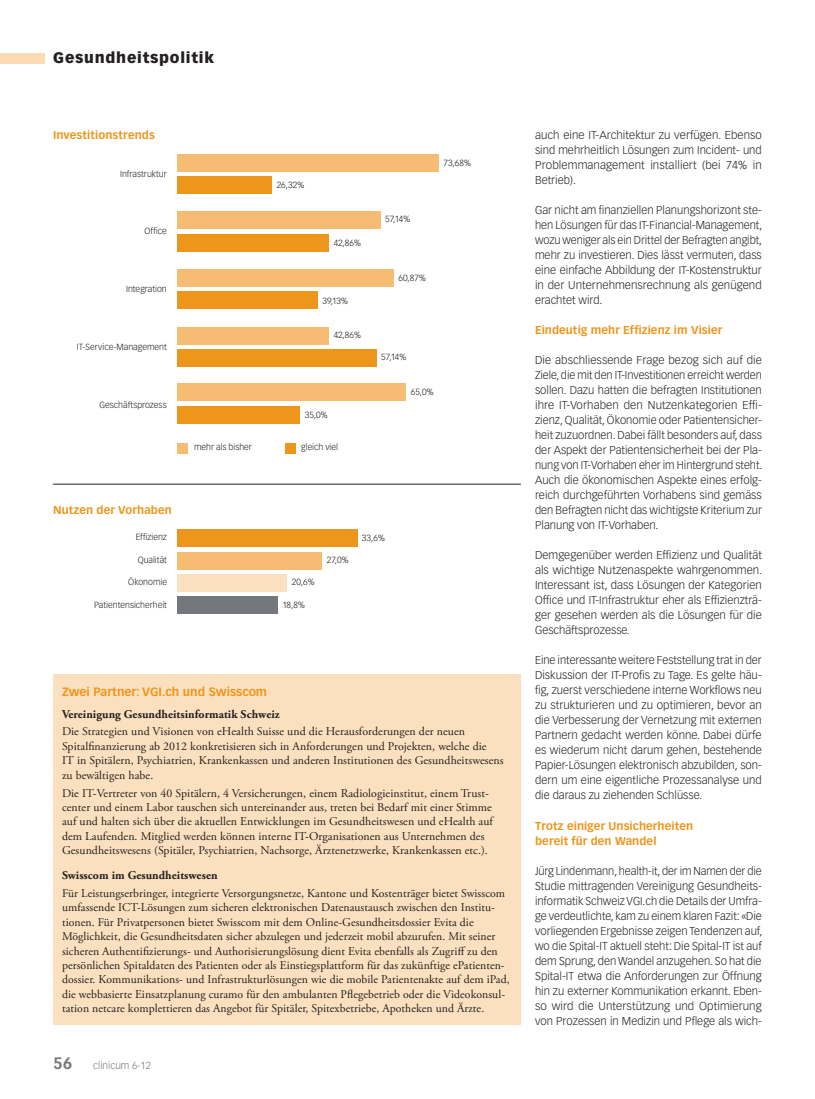
<style>
.page{position:relative;width:815px;height:1099px;background:#fff}
.page>*{position:absolute;margin:0;border:0;box-sizing:border-box;transform-origin:0 0}
.t1{font:900 15px "Vectora LT Std";letter-spacing:.05em;color:#231f20}
.t2{font:11.88px/14.4px "Adobe Garamond Pro";letter-spacing:.005em;color:#231f20}
.t3{font:700 11.88px "Adobe Garamond Pro";letter-spacing:.005em;color:#231f20}
.t4{font:700 11.88px "Vectora LT Std";color:#ee961c}
.t5{font:300 11.25px/15px "Vectora LT Std";color:#231f20;text-align:justify}
.t6{font:700 11.25px/15px "Vectora LT Std";letter-spacing:.005em;color:#ee961c}
.t7{font:300 10px "Vectora LH";color:#76787b}
.t8{font:300 8.75px "Vectora LT Std";color:#231f20}
.s1{font-weight:700;font-size:16.25px}
</style>
<div class="page">
<div style="left:0;top:53px;width:45px;height:10px;background:#fbdbb3"></div>
<div style="left:53px;top:674px;width:468px;height:350px;background:#fbe0bf"></div>
<div style="left:177px;top:154px;width:262px;height:17px;background:#f6bc74"></div>
<div style="left:177px;top:176px;width:95px;height:18px;background:#ee961c"></div>
<div style="left:177px;top:212px;width:203px;height:17px;background:#f6bc74"></div>
<div style="left:177px;top:234px;width:152px;height:18px;background:#ee961c"></div>
<div style="left:177px;top:269px;width:217px;height:17px;background:#f6bc74"></div>
<div style="left:177px;top:291px;width:140px;height:18px;background:#ee961c"></div>
<div style="left:177px;top:327px;width:152px;height:17px;background:#f6bc74"></div>
<div style="left:177px;top:349px;width:199px;height:18px;background:#ee961c"></div>
<div style="left:177px;top:384px;width:229px;height:17px;background:#f6bc74"></div>
<div style="left:177px;top:406px;width:123px;height:17px;background:#ee961c"></div>
<div style="left:177px;top:443px;width:11px;height:11px;background:#f6bc74"></div>
<div style="left:285px;top:443px;width:11px;height:11px;background:#ee961c"></div>
<div style="left:177px;top:529px;width:180px;height:17px;background:#ee961c"></div>
<div style="left:177px;top:551px;width:145px;height:18px;background:#f6bc74"></div>
<div style="left:177px;top:574px;width:110px;height:17px;background:#fbe0bf"></div>
<div style="left:177px;top:596px;width:101px;height:18px;background:#75777e"></div>
<hr style="left:53px;top:484px;width:468px;height:1px;background:#231f20">
<h1 class="t1" style="left:53px;top:49px;width:162px">Gesundheitspolitik</h1>
<p class="t6" style="left:53px;top:128px;width:103px">Investitionstrends</p>
<p class="t8" style="left:120px;top:168px;width:48px">Infrastruktur</p>
<p class="t8" style="left:144px;top:226px;width:24px">Office</p>
<p class="t8" style="left:126px;top:284px;width:42px">Integration</p>
<p class="t8" style="left:77px;top:342px;width:91px">IT-Service-Management</p>
<p class="t8" style="left:100px;top:399px;width:69px">Geschäftsprozess</p>
<p class="t6" style="left:53px;top:503px;width:120px">Nutzen der Vorhaben</p>
<p class="t8" style="left:136px;top:532px;width:33px">Effizienz</p>
<p class="t8" style="left:138px;top:554px;width:31px">Qualität</p>
<p class="t8" style="left:128px;top:577px;width:40px">Ökonomie</p>
<p class="t8" style="left:94px;top:599px;width:75px">Patientensicherheit</p>
<p class="t8" style="left:277px;top:180px;width:29px">26,32%</p>
<p class="t8" style="left:334px;top:237px;width:29px">42,86%</p>
<p class="t8" style="left:322px;top:295px;width:27px">39,13%</p>
<p class="t8" style="left:334px;top:330px;width:29px">42,86%</p>
<p class="t8" style="left:305px;top:409px;width:24px">35,0%</p>
<p class="t8" style="left:194px;top:442px;width:59px">mehr als bisher</p>
<p class="t8" style="left:301px;top:442px;width:38px">gleich viel</p>
<p class="t8" style="left:385px;top:214px;width:27px">57,14%</p>
<p class="t8" style="left:444px;top:158px;width:29px">73,68%</p>
<p class="t8" style="left:398px;top:273px;width:29px">60,87%</p>
<p class="t8" style="left:381px;top:352px;width:27px">57,14%</p>
<p class="t8" style="left:411px;top:387px;width:24px">65,0%</p>
<p class="t8" style="left:292px;top:577px;width:24px">20,6%</p>
<p class="t8" style="left:282px;top:600px;width:24px">18,8%</p>
<p class="t8" style="left:327px;top:555px;width:23px">27,0%</p>
<p class="t8" style="left:362px;top:533px;width:24px">33,6%</p>
<p class="t4" style="left:62px;top:684px;width:207px">Zwei Partner: VGI.ch und Swisscom</p>
<p class="t3" style="left:62px;top:707px;width:219px">Vereinigung Gesundheitsinformatik Schweiz</p>
<p class="t2" style="left:62px;top:725px;width:443px">Die Strategien und Visionen von eHealth Suisse und die Herausforderungen der neuen Spitalfinanzierung ab 2012 konkretisieren sich in Anforderungen und Projekten, welche die<br>IT in Spitälern, Psychiatrien, Krankenkassen und anderen Institutionen des Gesundheitswesens zu bewältigen habe.</p>
<p class="t2" style="left:62px;top:786px;width:433px">Die IT-Vertreter von 40 Spitälern, 4 Versicherungen, einem Radiologieinstitut, einem Trust&shy;center und einem Labor tauschen sich untereinander aus, treten bei Bedarf mit einer Stimme auf und halten sich über die aktuellen Entwicklungen im Gesundheitswesen und eHealth auf dem Laufenden. Mitglied werden können interne IT-Organisationen aus Unternehmen des Gesundheitswesens (Spitäler, Psychiatrien, Nachsorge, Ärztenetzwerke, Krankenkassen etc.).</p>
<p class="t3" style="left:62px;top:868px;width:157px">Swisscom im Gesundheitswesen</p>
<p class="t2" style="left:62px;top:886px;width:449px">Für Leistungserbringer, integrierte Versorgungsnetze, Kantone und Kostenträger bietet Swisscom umfassende ICT-Lösungen zum sicheren elektronischen Datenaustausch zwischen den Institu&shy;tionen. Für Privatpersonen bietet Swisscom mit dem Online-Gesundheitsdossier Evita die Möglichkeit, die Gesundheitsdaten sicher abzulegen und jederzeit mobil abzurufen. Mit seiner sicheren Authentifizierungs- und Authorisierungslösung dient Evita ebenfalls als Zugriff zu den persönlichen Spitaldaten des Patienten oder als Einstiegsplattform für das zukünftige ePatienten&shy;dossier. Kommunikations- und Infrastrukturlösungen wie die mobile Patientenakte auf dem iPad, die webbasierte Einsatzplanung curamo für den ambulanten Pflegebetrieb oder die Videokonsul&shy;tation netcare komplettieren das Angebot für Spitäler, Spitexbetriebe, Apotheken und Ärzte.</p>
<p class="t7" style="left:53px;top:1059px;width:99px"><span class="s1">56</span> clinicum 6-12</p>
<p class="t5" style="left:535px;top:128px;width:228px">auch eine IT-Architektur zu verfügen. Ebenso sind mehrheitlich Lösungen zum Incident- und Problemmanagement installiert (bei 74% in Betrieb).</p>
<p class="t5" style="left:535px;top:203px;width:229px">Gar nicht am finanziellen Planungshorizont ste&shy;hen Lösungen für das IT-Financial-Management, wozu weniger als ein Drittel der Befragten angibt, mehr zu investieren. Dies lässt vermuten, dass eine einfache Abbildung der IT-Kostenstruktur in der Unternehmensrechnung als genügend erachtet wird.</p>
<p class="t6" style="left:535px;top:323px;width:189px">Eindeutig mehr Effizienz im Visier</p>
<p class="t5" style="left:535px;top:353px;width:229px">Die abschliessende Frage bezog sich auf die Ziele, die mit den IT-Investitionen erreicht werden sollen. Dazu hatten die befragten Institutionen ihre IT-Vorhaben den Nutzenkategorien Effi&shy;zienz, Qualität, Ökonomie oder Patientensicher&shy;heit zuzuordnen. Dabei fällt besonders auf, dass der Aspekt der Patientensicherheit bei der Pla&shy;nung von IT-Vorhaben eher im Hintergrund steht.<br>Auch die ökonomischen Aspekte eines erfolg&shy;reich durchgeführten Vorhabens sind gemäss den Befragten nicht das wichtigste Kriterium zur Planung von IT-Vorhaben.</p>
<p class="t5" style="left:535px;top:548px;width:229px">Demgegenüber werden Effizienz und Qualität als wichtige Nutzenaspekte wahrgenommen.<br>Interessant ist, dass Lösungen der Kategorien Office und IT-Infrastruktur eher als Effizienzträ&shy;ger gesehen werden als die Lösungen für die Geschäftsprozesse.</p>
<p class="t5" style="left:535px;top:653px;width:228px">Eine interessante weitere Feststellung trat in der Diskussion der IT-Profis zu Tage. Es gelte häu&shy;fig, zuerst verschiedene interne Workflows neu zu strukturieren und zu optimieren, bevor an die Verbesserung der Vernetzung mit externen Partnern gedacht werden könne. Dabei dürfe es wiederum nicht darum gehen, bestehende Papier-Lösungen elektronisch abzubilden, son&shy;dern um eine eigentliche Prozessanalyse und die daraus zu ziehenden Schlüsse.</p>
<p class="t6" style="left:535px;top:818px;width:160px">Trotz einiger Unsicherheiten bereit für den Wandel</p>
<p class="t5" style="left:535px;top:863px;width:229px;text-align:left">Jürg Lindenmann, health-it, der im Namen der die Studie mittragenden Vereinigung Gesundheits&shy;informatik Schweiz VGI.ch die Details der Umfra&shy;ge verdeutlichte, kam zu einem klaren Fazit: «Die vorliegenden Ergebnisse zeigen Tendenzen auf, wo die Spital-IT aktuell steht: Die Spital-IT ist auf dem Sprung, den Wandel anzugehen. So hat die Spital-IT etwa die Anforderungen zur Öffnung hin zu externer Kommunikation erkannt. Eben&shy;so wird die Unterstützung und Optimierung von Prozessen in Medizin und Pflege als wich-</p>
</div>
